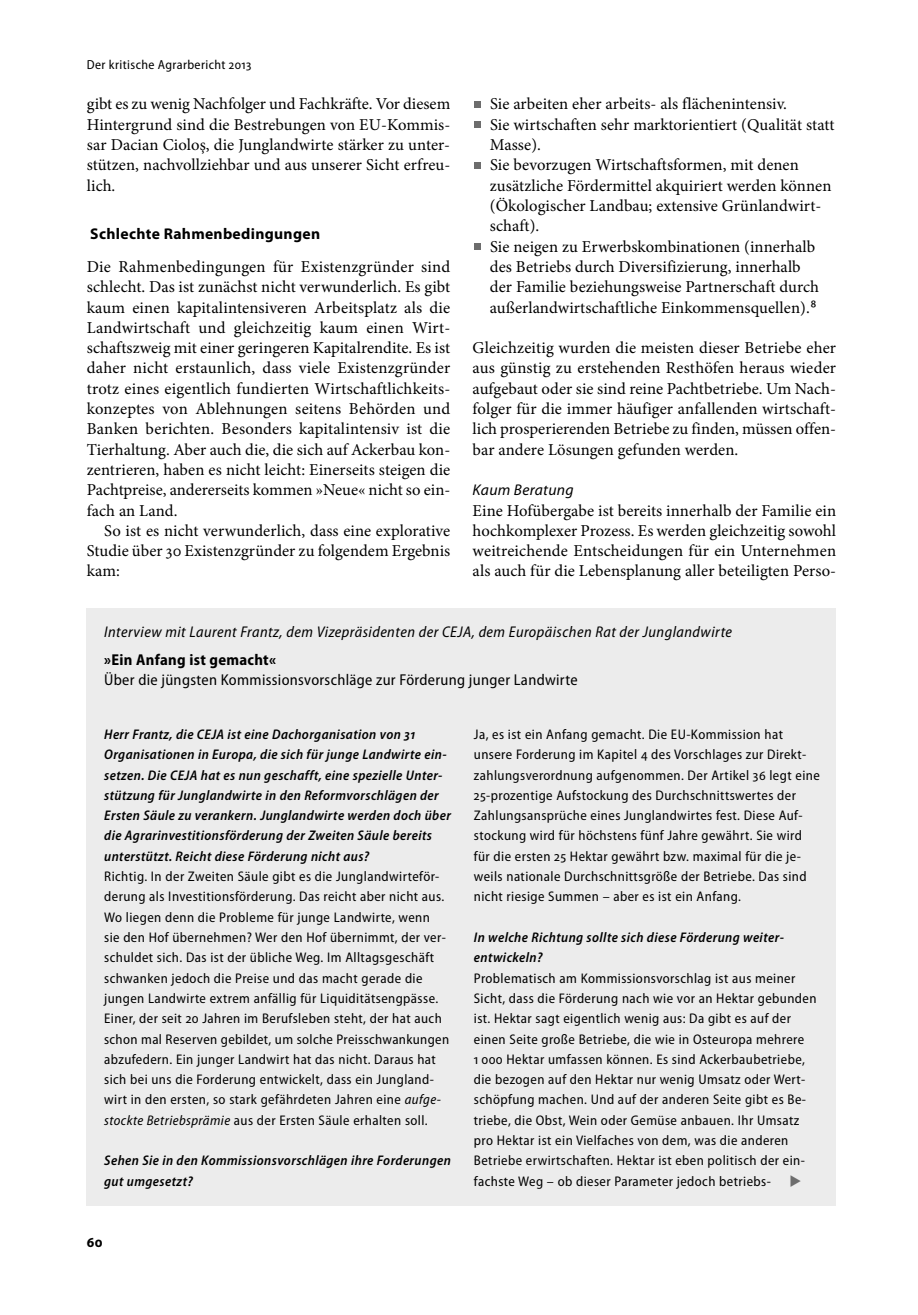
<style>
.page{position:relative;width:918px;height:1315px;background:#fff}
.page>*{position:absolute;margin:0;border:0;box-sizing:border-box;transform-origin:0 0}
.t1{font:16.62px/20.3px "Minion Pro";letter-spacing:.005em;color:#000;text-align:justify}
.t2{font:semi-condensed 15.75px "Myriad Pro";letter-spacing:.02em;color:#000}
.t3{font:700 semi-condensed 15.75px "Myriad Pro";letter-spacing:.02em;color:#000}
.t4{font:italic semi-condensed 15.58px "Myriad Pro";letter-spacing:.03em;color:#000}
.t5{font:700 15.58px "Myriad Pro";letter-spacing:.02em;color:#000}
.t6{font:italic 15.58px "Myriad Pro";letter-spacing:.02em;color:#000}
.t7{font:semi-condensed 14px/20.3px "Myriad Pro";letter-spacing:.03em;color:#000}
.t8{font:italic 600 semi-condensed 14px/20.3px "Myriad Pro";letter-spacing:.03em;color:#000}
.t9{font:semi-condensed 13.12px "Myriad Pro";letter-spacing:.03em;color:#000}
.s1{font-family:"Myriad Pro";font-stretch:semi-condensed;font-size:17.5px}
.s2{font-style:italic}
</style>
<div class="page">
<div style="left:474px;top:101px;width:7px;height:7px;background:#6d6d6d"></div>
<div style="left:474px;top:121px;width:7px;height:7px;background:#6d6d6d"></div>
<div style="left:474px;top:162px;width:7px;height:7px;background:#6d6d6d"></div>
<div style="left:474px;top:243px;width:7px;height:7px;background:#6d6d6d"></div>
<div style="left:87px;top:608px;width:749px;height:597px;background:#ececec"></div>
<p class="t9" style="left:87px;top:60px;width:166px">Der kritische Agrarbericht 2013</p>
<p class="t1" style="left:87px;top:95px;width:365px">gibt es zu wenig Nachfolger und Fachkräfte. Vor diesem Hintergrund sind die Bestrebungen von EU-Kommis&shy;sar Dacian Cioloş, die Junglandwirte stärker zu unter&shy;stützen, nachvollziehbar und aus unserer Sicht erfreu&shy;lich.</p>
<p class="t5" style="left:90px;top:228px;width:231px">Schlechte Rahmenbedingungen</p>
<p class="t1" style="left:87px;top:258px;width:365px">Die Rahmenbedingungen für Existenzgründer sind schlecht. Das ist zunächst nicht verwunderlich. Es gibt kaum einen kapitalintensiveren Arbeitsplatz als die Landwirtschaft und gleichzeitig kaum einen Wirt&shy;schaftszweig mit einer geringeren Kapitalrendite. Es ist daher nicht erstaunlich, dass viele Existenzgründer trotz eines eigentlich fundierten Wirtschaftlichkeits&shy;konzeptes von Ablehnungen seitens Behörden und Banken berichten. Besonders kapitalintensiv ist die Tierhaltung. Aber auch die, die sich auf Ackerbau kon&shy;zentrieren, haben es nicht leicht: Einerseits steigen die Pachtpreise, andererseits kommen »Neue« nicht so ein&shy;fach an Land.</p>
<p class="t1" style="left:87px;top:522px;width:365px;text-indent:17px">So ist es nicht verwunderlich, dass eine explorative Studie über 30 Existenzgründer zu folgendem Ergebnis kam:</p>
<p class="t1" style="left:490px;top:95px;width:346px;text-align:left">Sie arbeiten eher arbeits- als flächenintensiv.<br>Sie wirtschaften sehr marktorientiert (Qualität statt Masse).<br>Sie bevorzugen Wirtschaftsformen, mit denen zusätzliche Fördermittel akquiriert werden können (Ökologischer Landbau; extensive Grünlandwirt&shy;schaft).<br>Sie neigen zu Erwerbskombinationen (innerhalb des Betriebs durch Diversifizierung, innerhalb<br>der Familie beziehungsweise Partnerschaft durch außerlandwirtschaftliche Einkommensquellen).<span class="s1">8</span></p>
<p class="t1" style="left:472px;top:339px;width:365px">Gleichzeitig wurden die meisten dieser Betriebe eher aus günstig zu erstehenden Resthöfen heraus wieder aufgebaut oder sie sind reine Pachtbetriebe. Um Nach&shy;folger für die immer häufiger anfallenden wirtschaft&shy;lich prosperierenden Betriebe zu finden, müssen offen&shy;bar andere Lösungen gefunden werden.</p>
<p class="t6" style="left:472px;top:484px;width:103px">Kaum Beratung</p>
<p class="t1" style="left:472px;top:501px;width:365px">Eine Hofübergabe ist bereits innerhalb der Familie ein hochkomplexer Prozess. Es werden gleichzeitig sowohl weitreichende Entscheidungen für ein Unternehmen als auch für die Lebensplanung aller beteiligten Perso-</p>
<p class="t4" style="left:104px;top:626px;width:629px">Interview mit Laurent Frantz, dem Vizepräsidenten der CEJA, dem Europäischen Rat der Junglandwirte</p>
<p class="t3" style="left:104px;top:654px;width:173px">»Ein Anfang ist gemacht«</p>
<p class="t2" style="left:104px;top:674px;width:475px">Über die jüngsten Kommissionsvorschläge zur Förderung junger Landwirte</p>
<p class="t8" style="left:104px;top:725px;width:348px">Herr Frantz, die CEJA ist eine Dachorganisation von 31<br>Organisationen in Europa, die sich für junge Landwirte ein&shy;setzen. Die CEJA hat es nun geschafft, eine spezielle Unter&shy;stützung für Junglandwirte in den Reformvorschlägen der Ersten Säule zu verankern. Junglandwirte werden doch über die Agrarinvestitionsförderung der Zweiten Säule bereits unterstützt. Reicht diese Förderung nicht aus?</p>
<p class="t7" style="left:104px;top:867px;width:346px">Richtig. In der Zweiten Säule gibt es die Junglandwirteför&shy;derung als Investitionsförderung. Das reicht aber nicht aus.<br>Wo liegen denn die Probleme für junge Landwirte, wenn<br>sie den Hof übernehmen? Wer den Hof übernimmt, der ver&shy;schuldet sich. Das ist der übliche Weg. Im Alltagsgeschäft schwanken jedoch die Preise und das macht gerade die jungen Landwirte extrem anfällig für Liquiditätsengpässe.<br>Einer, der seit 20 Jahren im Berufsleben steht, der hat auch schon mal Reserven gebildet, um solche Preisschwankungen abzufedern. Ein junger Landwirt hat das nicht. Daraus hat sich bei uns die Forderung entwickelt, dass ein Jungland&shy;wirt in den ersten, so stark gefährdeten Jahren eine <span class="s2">aufge&shy;stockte Betriebsprämie</span> aus der Ersten Säule erhalten soll.</p>
<p class="t8" style="left:104px;top:1151px;width:348px">Sehen Sie in den Kommissionsvorschlägen ihre Forderungen gut umgesetzt?</p>
<p class="t7" style="left:474px;top:725px;width:347px">Ja, es ist ein Anfang gemacht. Die EU-Kommission hat unsere Forderung im Kapitel 4 des Vorschlages zur Direkt&shy;zahlungsverordnung aufgenommen. Der Artikel 36 legt eine 25-prozentige Aufstockung des Durchschnittswertes der Zahlungsansprüche eines Junglandwirtes fest. Diese Auf&shy;stockung wird für höchstens fünf Jahre gewährt. Sie wird für die ersten 25 Hektar gewährt bzw. maximal für die je&shy;weils nationale Durchschnittsgröße der Betriebe. Das sind nicht riesige Summen – aber es ist ein Anfang.</p>
<p class="t8" style="left:474px;top:928px;width:311px">In welche Richtung sollte sich diese Förderung weiter&shy;entwickeln?</p>
<p class="t7" style="left:474px;top:969px;width:344px">Problematisch am Kommissionsvorschlag ist aus meiner Sicht, dass die Förderung nach wie vor an Hektar gebunden ist. Hektar sagt eigentlich wenig aus: Da gibt es auf der einen Seite große Betriebe, die wie in Osteuropa mehrere<br>1 000 Hektar umfassen können. Es sind Ackerbaubetriebe, die bezogen auf den Hektar nur wenig Umsatz oder Wert&shy;schöpfung machen. Und auf der anderen Seite gibt es Be&shy;triebe, die Obst, Wein oder Gemüse anbauen. Ihr Umsatz pro Hektar ist ein Vielfaches von dem, was die anderen Betriebe erwirtschaften. Hektar ist eben politisch der ein&shy;fachste Weg – ob dieser Parameter jedoch betriebs-</p>
</div>
